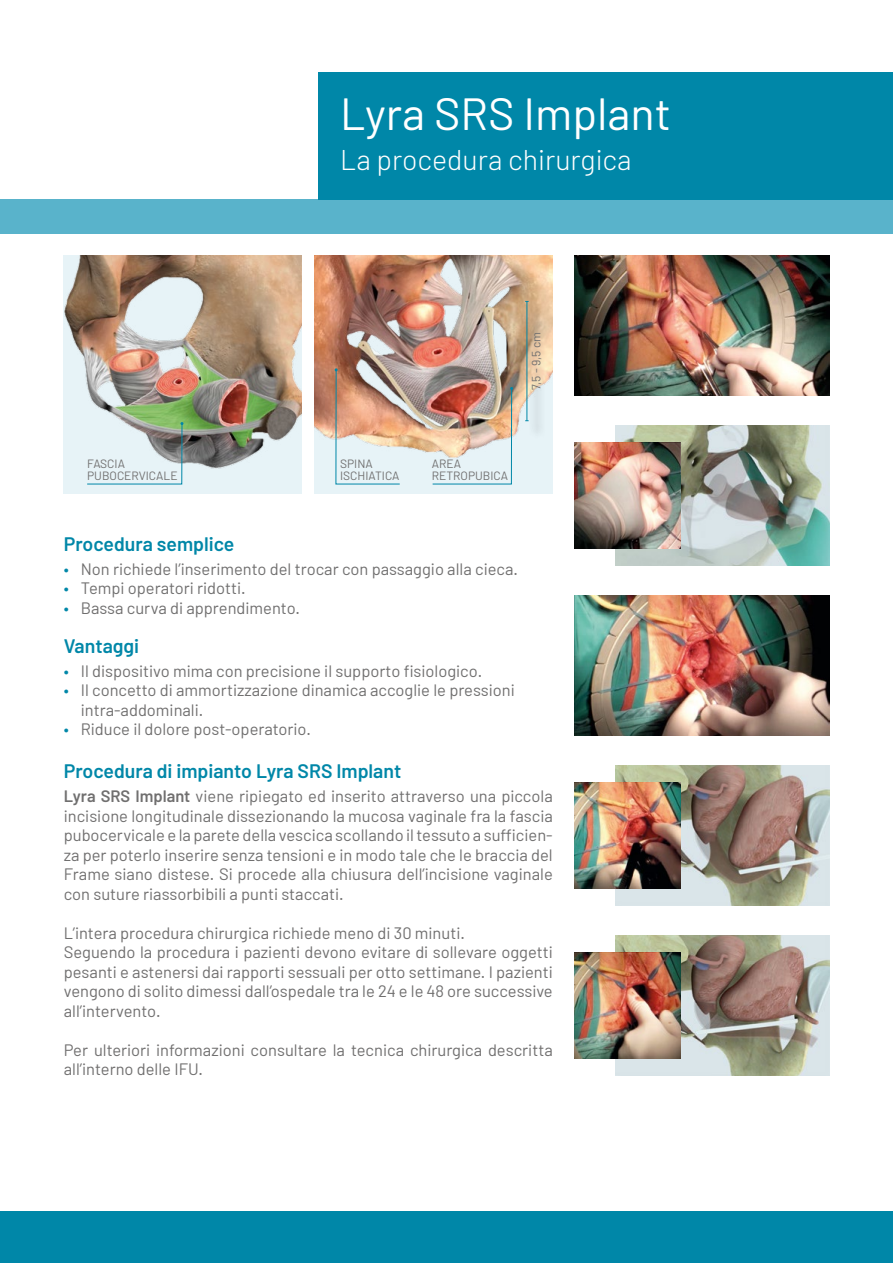
<style>
.page{position:relative;width:893px;height:1263px;background:#fff}
.page>*{position:absolute;margin:0;border:0;box-sizing:border-box;transform-origin:0 0}
.t1{font:45px "Barlow";color:#fff}
.t2{font:300 28.5px "Barlow";color:#fff}
.t3{font:600 19.5px "Barlow";color:#0087a8}
.t4{font:16.5px/19.5px "Barlow";color:#706f6f}
.t5{font:12px/12px "Barlow";color:#706f6f}
.s1{color:#0087a8}
.s2{font-weight:600}
</style>
<div class="page">
<div style="left:0;top:200px;width:893px;height:34px;background:#59b3cb"></div>
<img style="left:574px;top:255px;width:255px;height:140px">
<img style="left:574px;top:595px;width:255px;height:141px">
<img style="left:615px;top:425px;width:214px;height:141px">
<img style="left:574px;top:442px;width:106px;height:107px">
<img style="left:615px;top:765px;width:214px;height:141px">
<img style="left:574px;top:782px;width:106px;height:107px">
<img style="left:615px;top:935px;width:214px;height:141px">
<img style="left:574px;top:952px;width:106px;height:107px">
<div style="left:319px;top:72px;width:574px;height:128px;background:#0087a8"></div>
<div style="left:0;top:1212px;width:893px;height:51px;background:#0087a8"></div>
<div style="left:64px;top:255px;width:238px;height:238px;background:#e7f3f7"></div>
<img style="left:65px;top:255px;width:237px;height:214px">
<svg style="left:86px;top:422px;width:97px;height:63px"></svg>
<img style="left:315px;top:255px;width:238px;height:234px">
<img style="left:335px;top:368px;width:65px;height:117px">
<img style="left:432px;top:387px;width:81px;height:98px">
<div style="left:528px;top:304px;width:18px;height:135px;background:#000;opacity:.75"></div>
<hr style="left:527px;top:301px;width:1px;height:120px;background:#0087a8">
<h1 class="t1" style="left:340px;top:86px;width:332px">Lyra SRS Implant</h1>
<h2 class="t2" style="left:340px;top:142px;width:293px">La procedura chirurgica</h2>
<p class="t5" style="left:530px;top:390px;width:60px;rotate:-90deg">7,5 - 9,5 cm</p>
<p class="t5" style="left:87px;top:457px;width:92px">FASCIA<br>PUBOCERVICALE</p>
<p class="t5" style="left:340px;top:457px;width:61px">SPINA<br>ISCHIATICA</p>
<p class="t5" style="left:432px;top:457px;width:78px">AREA<br>RETROPUBICA</p>
<p class="t3" style="left:64px;top:532px;width:172px">Procedura semplice</p>
<p class="t4" style="left:64px;top:559px;width:456px"><span class="s1">•</span> Non richiede l’inserimento del trocar con passaggio alla cieca.</p>
<p class="t4" style="left:64px;top:578px;width:183px"><span class="s1">•</span> Tempi operatori ridotti.</p>
<p class="t4" style="left:64px;top:598px;width:238px"><span class="s1">•</span> Bassa curva di apprendimento.</p>
<p class="t3" style="left:64px;top:634px;width:77px">Vantaggi</p>
<p class="t4" style="left:64px;top:660px;width:420px"><span class="s1">•</span> Il dispositivo mima con precisione il supporto fisiologico.</p>
<p class="t4" style="left:81px;top:680px;width:435px;text-indent:-17px"><span class="s1">•</span> Il concetto di ammortizzazione dinamica accoglie le pressioni intra-addominali.</p>
<p class="t4" style="left:64px;top:719px;width:249px"><span class="s1">•</span> Riduce il dolore post-operatorio.</p>
<p class="t3" style="left:64px;top:759px;width:339px">Procedura di impianto Lyra SRS Implant</p>
<p class="t4" style="left:64px;top:786px;width:490px;text-align:justify"><span class="s2">Lyra SRS Implant</span> viene ripiegato ed inserito attraverso una piccola incisione longitudinale dissezionando la mucosa vaginale fra la fascia pubocervicale e la parete della vescica scollando il tessuto a sufficien&shy;za per poterlo inserire senza tensioni e in modo tale che le braccia del Frame siano distese. Si procede alla chiusura dell’incisione vaginale con suture riassorbibili a punti staccati.</p>
<p class="t4" style="left:64px;top:922px;width:491px">L’intera procedura chirurgica richiede meno di 30 minuti.<br>Seguendo la procedura i pazienti devono evitare di sollevare oggetti pesanti e astenersi dai rapporti sessuali per otto settimane. I pazienti vengono di solito dimessi dall’ospedale tra le 24 e le 48 ore successive all’intervento.</p>
<p class="t4" style="left:64px;top:1039px;width:490px">Per ulteriori informazioni consultare la tecnica chirurgica descritta all’interno delle IFU.</p>
</div>
